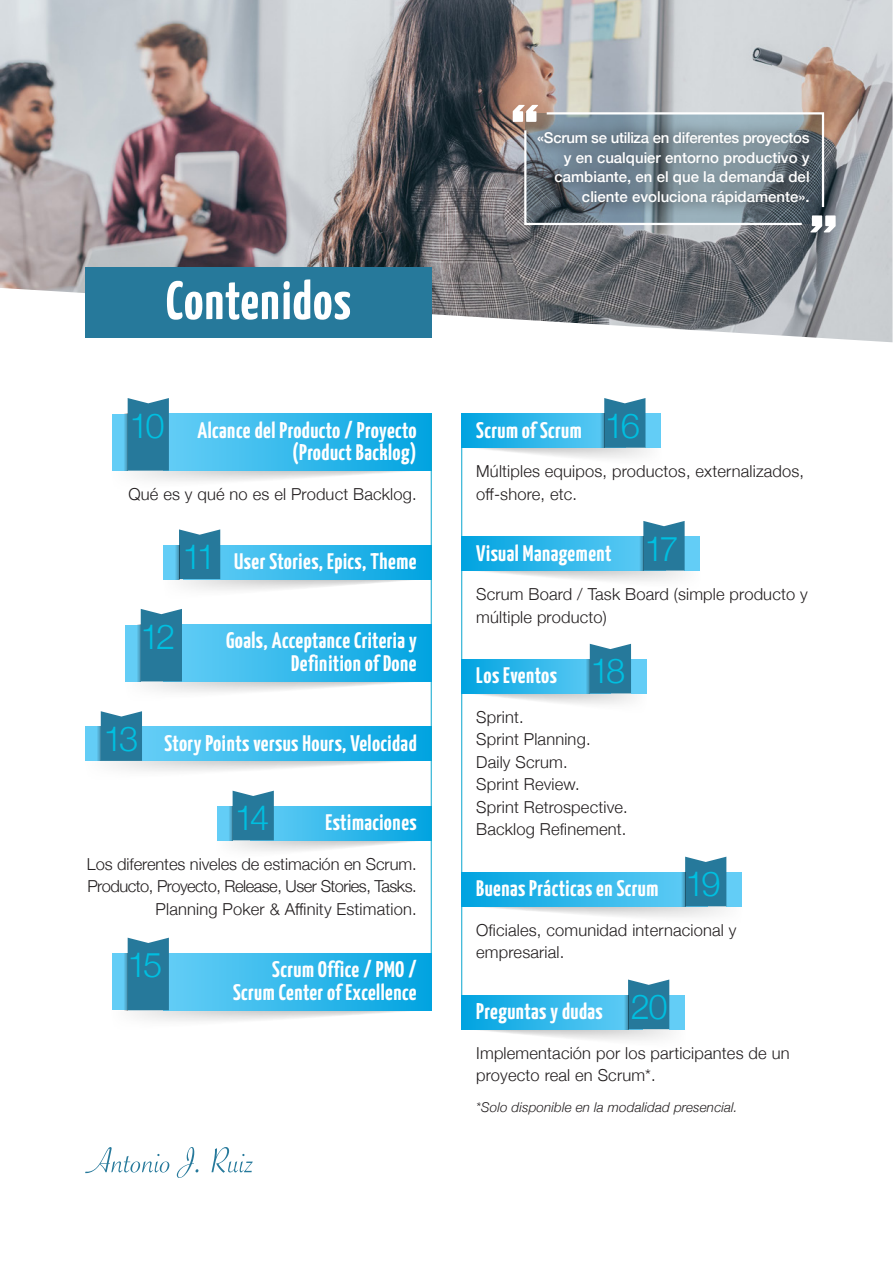
<style>
.page{position:relative;width:893px;height:1263px;background:#fff}
.page>*{position:absolute;margin:0;border:0;box-sizing:border-box;transform-origin:0 0}
.t1{font:700 54px "Yanone Kaffeesatz";letter-spacing:.02em;color:#fff}
.t2{font:300 34.5px "Helvetica Neue";letter-spacing:-.095em;color:#00bfe0}
.t3{font:700 22.5px "Yanone Kaffeesatz";letter-spacing:.02em;color:#fff}
.t4{font:300 16.5px/22.5px "Helvetica Neue";letter-spacing:.01em;color:#231f20}
.t5{font:300 16.5px "Helvetica Neue";letter-spacing:-.03em;color:#231f20}
.t6{font:500 15px "Helvetica Neue";color:#fff}
.t7{font:500 15px "Helvetica Neue";letter-spacing:-.02em;color:#fff}
.t8{font:italic 300 13.5px "Helvetica Neue";letter-spacing:.01em;color:#231f20}
</style>
<div class="page">
<img style="left:0;top:0;width:892px;height:342px">
<div style="left:85px;top:267px;width:347px;height:70px;background:#26799b"></div>
<svg style="left:85px;top:1147px;width:168px;height:31px"></svg>
<svg style="left:513px;top:105px;width:323px;height:127px;background:#a2a4a7"></svg>
<svg style="left:525px;top:119px;width:298px;height:98px;background:#70808a"></svg>
<img style="left:462px;top:693px;width:185px;height:21px">
<img style="left:462px;top:906px;width:280px;height:21px">
<img style="left:462px;top:1029px;width:223px;height:11px">
<img style="left:163px;top:579px;width:268px;height:21px">
<img style="left:217px;top:840px;width:214px;height:21px">
<img style="left:125px;top:681px;width:306px;height:21px">
<img style="left:124px;top:1010px;width:307px;height:11px">
<svg style="left:274px;top:806px;width:157px;height:34px;background:#2db6ea"></svg>
<div style="left:217px;top:806px;width:16px;height:34px;background:#63cdf6"></div>
<svg style="left:233px;top:791px;width:41px;height:49px;background:#307fa0"></svg>
<svg style="left:229px;top:806px;width:4px;height:34px"></svg>
<svg style="left:220px;top:545px;width:211px;height:34px;background:#2cb5e9"></svg>
<div style="left:163px;top:545px;width:16px;height:34px;background:#63cdf6"></div>
<svg style="left:179px;top:529px;width:41px;height:50px;background:#3380a0"></svg>
<svg style="left:175px;top:545px;width:4px;height:34px"></svg>
<div style="left:142px;top:727px;width:290px;height:34px;background:linear-gradient(to right,#66cef7,#02a4e0)"></div>
<div style="left:85px;top:727px;width:16px;height:34px;background:#63cdf6"></div>
<svg style="left:101px;top:711px;width:41px;height:50px;background:#3280a0"></svg>
<svg style="left:97px;top:727px;width:4px;height:34px"></svg>
<div style="left:163px;top:414px;width:269px;height:57px;background:linear-gradient(to right,#66cef7,#02a4e0)"></div>
<div style="left:112px;top:414px;width:16px;height:57px;background:#63cdf6"></div>
<div style="left:128px;top:398px;width:41px;height:73px;background:#26799b"></div>
<svg style="left:124px;top:414px;width:4px;height:57px"></svg>
<hr style="left:431px;top:414px;width:1px;height:596px;background:#08a6ce">
<hr style="left:461px;top:414px;width:1px;height:615px;background:#08a6ce">
<div style="left:163px;top:624px;width:269px;height:57px;background:linear-gradient(to right,#66cef7,#01a3e0)"></div>
<div style="left:125px;top:624px;width:16px;height:57px;background:#63cdf6"></div>
<div style="left:141px;top:609px;width:41px;height:72px;background:#26799b"></div>
<svg style="left:136px;top:624px;width:5px;height:57px"></svg>
<div style="left:163px;top:953px;width:269px;height:57px;background:linear-gradient(to right,#66cef7,#02a4e0)"></div>
<div style="left:112px;top:953px;width:16px;height:57px;background:#63cdf6"></div>
<div style="left:128px;top:938px;width:41px;height:72px;background:#26799b"></div>
<svg style="left:124px;top:953px;width:4px;height:57px"></svg>
<svg style="left:461px;top:414px;width:139px;height:34px;background:#2bb5e9"></svg>
<div style="left:645px;top:414px;width:16px;height:34px;background:#63cdf6"></div>
<svg style="left:604px;top:398px;width:41px;height:50px;background:#3280a0"></svg>
<svg style="left:600px;top:414px;width:4px;height:34px"></svg>
<svg style="left:461px;top:537px;width:178px;height:34px;background:#2cb5e9"></svg>
<div style="left:685px;top:537px;width:15px;height:34px;background:#63cdf6"></div>
<svg style="left:643px;top:521px;width:42px;height:50px;background:#3381a1"></svg>
<svg style="left:639px;top:537px;width:4px;height:34px"></svg>
<svg style="left:461px;top:872px;width:219px;height:34px;background:#2db6ea"></svg>
<div style="left:726px;top:872px;width:16px;height:34px;background:#63cdf6"></div>
<svg style="left:685px;top:857px;width:41px;height:49px;background:#307e9f"></svg>
<svg style="left:680px;top:872px;width:5px;height:34px"></svg>
<svg style="left:461px;top:995px;width:162px;height:34px;background:#2db6ea"></svg>
<div style="left:669px;top:995px;width:16px;height:34px;background:#63cdf6"></div>
<svg style="left:628px;top:979px;width:41px;height:50px;background:#3381a0"></svg>
<svg style="left:623px;top:995px;width:5px;height:34px"></svg>
<svg style="left:461px;top:659px;width:124px;height:34px;background:#2ab5e9"></svg>
<div style="left:631px;top:659px;width:16px;height:34px;background:#63cdf6"></div>
<div style="left:590px;top:644px;width:41px;height:49px;background:#26799b"></div>
<svg style="left:585px;top:659px;width:5px;height:34px"></svg>
<p class="t1" style="left:166px;top:262px;width:186px">Contenidos</p>
<p class="t2" style="left:129px;top:398px;width:37px">10</p>
<p class="t3" style="left:198px;top:414px;width:221px">Alcance del Producto / Proyecto</p>
<p class="t3" style="left:292px;top:436px;width:126px">(Product Backlog)</p>
<p class="t4" style="left:128px;top:481px;width:290px">Qué es y qué no es el Product Backlog.</p>
<p class="t2" style="left:183px;top:529px;width:35px">11</p>
<p class="t3" style="left:234px;top:545px;width:184px">User Stories, Epics, Theme</p>
<p class="t2" style="left:141px;top:608px;width:36px">12</p>
<p class="t3" style="left:226px;top:624px;width:192px">Goals, Acceptance Criteria y</p>
<p class="t3" style="left:291px;top:647px;width:127px">Definition of Done</p>
<p class="t2" style="left:103px;top:711px;width:37px">13</p>
<p class="t3" style="left:164px;top:727px;width:254px">Story Points versus Hours, Velocidad</p>
<p class="t2" style="left:235px;top:790px;width:36px">14</p>
<p class="t3" style="left:325px;top:806px;width:93px">Estimaciones</p>
<p class="t4" style="left:87px;top:851px;width:331px">Los diferentes niveles de estimación en Scrum.</p>
<p class="t5" style="left:87px;top:873px;width:331px">Producto, Proyecto, Release, User Stories, Tasks.</p>
<p class="t4" style="left:156px;top:896px;width:263px">Planning Poker &amp; Affinity Estimation.</p>
<p class="t2" style="left:127px;top:937px;width:36px">15</p>
<p class="t3" style="left:272px;top:953px;width:146px">Scrum Office / PMO /</p>
<p class="t3" style="left:233px;top:976px;width:185px">Scrum Center of Excellence</p>
<p class="t7" style="left:537px;top:126px;width:274px">«Scrum se utiliza en diferentes proyectos</p>
<p class="t6" style="left:564px;top:145px;width:247px">y en cualquier entorno productivo y</p>
<p class="t6" style="left:554px;top:165px;width:257px">cambiante, en el que la demanda del</p>
<p class="t6" style="left:582px;top:184px;width:229px">cliente evoluciona rápidamente».</p>
<p class="t2" style="left:605px;top:398px;width:37px">16</p>
<p class="t3" style="left:476px;top:414px;width:107px">Scrum of Scrum</p>
<p class="t4" style="left:476px;top:459px;width:329px">Múltiples equipos, productos, externalizados, off-shore, etc.</p>
<p class="t2" style="left:644px;top:520px;width:36px">17</p>
<p class="t3" style="left:476px;top:537px;width:137px">Visual Management</p>
<p class="t4" style="left:476px;top:582px;width:333px">Scrum Board / Task Board (simple producto y múltiple producto)</p>
<p class="t2" style="left:590px;top:643px;width:37px">18</p>
<p class="t3" style="left:476px;top:659px;width:82px">Los Eventos</p>
<p class="t4" style="left:476px;top:704px;width:49px">Sprint.</p>
<p class="t4" style="left:476px;top:727px;width:116px">Sprint Planning.</p>
<p class="t4" style="left:476px;top:749px;width:93px">Daily Scrum.</p>
<p class="t4" style="left:476px;top:772px;width:105px">Sprint Review.</p>
<p class="t4" style="left:476px;top:794px;width:153px">Sprint Retrospective.</p>
<p class="t4" style="left:476px;top:817px;width:152px">Backlog Refinement.</p>
<p class="t2" style="left:686px;top:856px;width:37px">19</p>
<p class="t3" style="left:476px;top:872px;width:184px">Buenas Prácticas en Scrum</p>
<p class="t4" style="left:476px;top:917px;width:262px">Oficiales, comunidad internacional y empresarial.</p>
<p class="t2" style="left:631px;top:979px;width:38px">20</p>
<p class="t3" style="left:476px;top:995px;width:128px">Preguntas y dudas</p>
<p class="t4" style="left:476px;top:1040px;width:315px">Implementación por los participantes de un proyecto real en Scrum*.</p>
<p class="t8" style="left:476px;top:1097px;width:263px">*Solo disponible en la modalidad presencial.</p>
</div>
